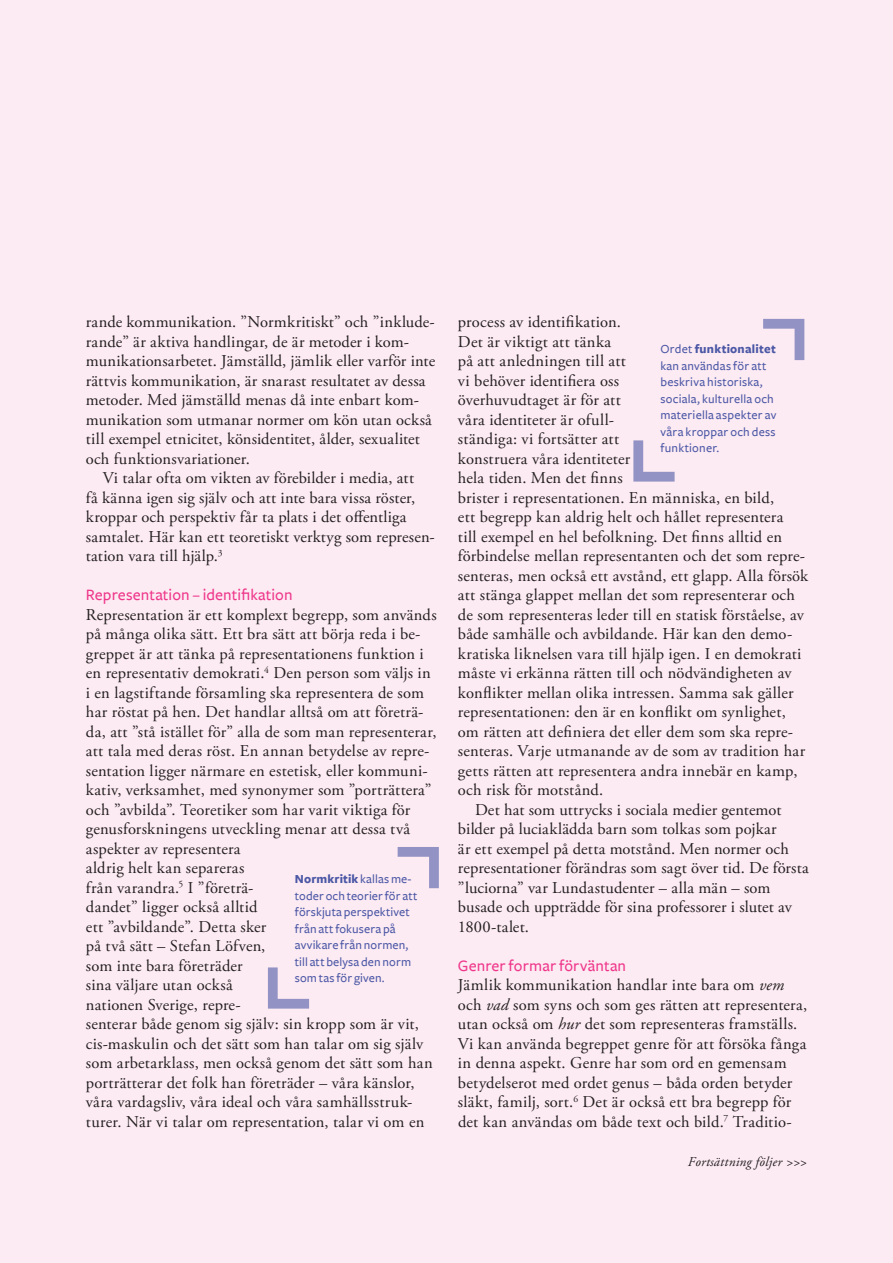
<style>
.page{position:relative;width:893px;height:1263px;background:#fdebf3}
.page>*{position:absolute;margin:0;border:0;box-sizing:border-box;transform-origin:0 0}
.t1{font:16.5px/19.5px "Adobe Garamond Pro";letter-spacing:.01em;color:#231f20}
.t2{font:500 16.5px "Freight Sans";letter-spacing:.005em;color:#ee378b}
.t3{font:italic 13.5px "Adobe Garamond Pro";letter-spacing:.02em;color:#231f20}
.t4{font:500 12.75px/16.5px "Freight Sans";letter-spacing:.015em;color:#4c58a6}
.s1{font-weight:700}
.s2{font-style:italic}
</style>
<div class="page">
<svg style="left:268px;top:967px;width:41px;height:42px;background:#d1c6df"></svg>
<svg style="left:398px;top:847px;width:41px;height:41px;background:#d0c5df"></svg>
<svg style="left:633px;top:440px;width:42px;height:42px;background:#d1c7e0"></svg>
<svg style="left:763px;top:319px;width:41px;height:41px;background:#d1c6df"></svg>
<p class="t1" style="left:86px;top:313px;width:351px">rande kommunikation. ”Normkritiskt” och ”inklude&shy;rande” är aktiva handlingar, de är metoder i kom&shy;munikationsarbetet. Jämställd, jämlik eller varför inte rättvis kommunikation, är snarast resultatet av dessa metoder. Med jämställd menas då inte enbart kom&shy;munikation som utmanar normer om kön utan också till exempel etnicitet, könsidentitet, ålder, sexualitet och funktionsvariationer.</p>
<p class="t1" style="left:86px;top:469px;width:350px;text-indent:17px">Vi talar ofta om vikten av förebilder i media, att<br>få känna igen sig själv och att inte bara vissa röster, kroppar och perspektiv får ta plats i det offentliga samtalet. Här kan ett teoretiskt verktyg som represen&shy;tation vara till hjälp.<sup>3</sup></p>
<p class="t2" style="left:86px;top:586px;width:208px">Representation – identifikation</p>
<p class="t1" style="left:86px;top:605px;width:352px">Representation är ett komplext begrepp, som används på många olika sätt. Ett bra sätt att börja reda i be&shy;greppet är att tänka på representationens funktion i en representativ demokrati.<sup>4</sup> Den person som väljs in i en lagstiftande församling ska representera de som har röstat på hen. Det handlar alltså om att företrä&shy;da, att ”stå istället för” alla de som man representerar, att tala med deras röst. En annan betydelse av repre&shy;sentation ligger närmare en estetisk, eller kommuni&shy;kativ, verksamhet, med synonymer som ”porträttera” och ”avbilda”. Teoretiker som har varit viktiga för genusforskningens utveckling menar att dessa två aspekter av representera<br>aldrig helt kan separeras<br>från varandra.<sup>5</sup> I ”företrä-<br>dandet” ligger också alltid<br>ett ”avbildande”. Detta sker<br>på två sätt – Stefan Löfven,<br>som inte bara företräder<br>sina väljare utan också<br>nationen Sverige, repre-<br>senterar både genom sig själv: sin kropp som är vit, cis-maskulin och det sätt som han talar om sig själv som arbetarklass, men också genom det sätt som han porträtterar det folk han företräder – våra känslor, våra vardagsliv, våra ideal och våra samhällsstruk&shy;turer. När vi talar om representation, talar vi om en</p>
<p class="t4" style="left:295px;top:871px;width:124px"><span class="s1">Normkritik</span> kallas me&shy;toder och teorier för att förskjuta perspektivet från att fokusera på avvikare från normen, till att belysa den norm som tas för given.</p>
<p class="t1" style="left:458px;top:313px;width:164px">process av identifikation.</p>
<p class="t1" style="left:458px;top:332px;width:155px">Det är viktigt att tänka</p>
<p class="t1" style="left:458px;top:352px;width:169px">på att anledningen till att</p>
<p class="t1" style="left:458px;top:371px;width:163px">vi behöver identifiera oss</p>
<p class="t1" style="left:458px;top:391px;width:164px">överhuvudtaget är för att</p>
<p class="t1" style="left:458px;top:410px;width:158px">våra identiteter är ofull-</p>
<p class="t1" style="left:458px;top:430px;width:163px">ständiga: vi fortsätter att</p>
<p class="t1" style="left:458px;top:449px;width:174px">konstruera våra identiteter</p>
<p class="t1" style="left:458px;top:469px;width:166px">hela tiden. Men det finns</p>
<p class="t1" style="left:458px;top:488px;width:318px">brister i representationen. En människa, en bild,</p>
<p class="t1" style="left:458px;top:508px;width:327px">ett begrepp kan aldrig helt och hållet representera</p>
<p class="t1" style="left:458px;top:527px;width:326px">till exempel en hel befolkning. Det finns alltid en</p>
<p class="t1" style="left:458px;top:547px;width:349px">förbindelse mellan representanten och det som repre-</p>
<p class="t1" style="left:458px;top:566px;width:352px">senteras, men också ett avstånd, ett glapp. Alla försök</p>
<p class="t1" style="left:458px;top:586px;width:339px">att stänga glappet mellan det som representerar och</p>
<p class="t1" style="left:458px;top:605px;width:348px">de som representeras leder till en statisk förståelse, av</p>
<p class="t1" style="left:458px;top:625px;width:336px">både samhälle och avbildande. Här kan den demo-</p>
<p class="t1" style="left:458px;top:644px;width:345px">kratiska liknelsen vara till hjälp igen. I en demokrati</p>
<p class="t1" style="left:458px;top:664px;width:335px">måste vi erkänna rätten till och nödvändigheten av</p>
<p class="t1" style="left:458px;top:683px;width:337px">konflikter mellan olika intressen. Samma sak gäller</p>
<p class="t1" style="left:458px;top:703px;width:329px">representationen: den är en konflikt om synlighet,</p>
<p class="t1" style="left:458px;top:722px;width:337px">om rätten att definiera det eller dem som ska repre-</p>
<p class="t1" style="left:458px;top:742px;width:349px">senteras. Varje utmanande av de som av tradition har</p>
<p class="t1" style="left:458px;top:761px;width:341px">getts rätten att representera andra innebär en kamp,</p>
<p class="t1" style="left:458px;top:781px;width:147px">och risk för motstånd.</p>
<p class="t1" style="left:475px;top:800px;width:308px">Det hat som uttrycks i sociala medier gentemot</p>
<p class="t1" style="left:458px;top:820px;width:320px">bilder på luciaklädda barn som tolkas som pojkar</p>
<p class="t1" style="left:458px;top:839px;width:332px">är ett exempel på detta motstånd. Men normer och</p>
<p class="t1" style="left:458px;top:859px;width:352px">representationer förändras som sagt över tid. De första</p>
<p class="t1" style="left:458px;top:878px;width:314px">”luciorna” var Lundastudenter – alla män – som</p>
<p class="t1" style="left:458px;top:898px;width:336px">busade och uppträdde för sina professorer i slutet av</p>
<p class="t1" style="left:458px;top:917px;width:73px">1800-talet.</p>
<p class="t2" style="left:458px;top:956px;width:170px">Genrer formar förväntan</p>
<p class="t1" style="left:458px;top:976px;width:351px">Jämlik kommunikation handlar inte bara om <span class="s2">vem </span>och <span class="s2">vad</span> som syns och som ges rätten att representera, utan också om <span class="s2">hur</span> det som representeras framställs.<br>Vi kan använda begreppet genre för att försöka fånga in denna aspekt. Genre har som ord en gemensam betydelserot med ordet genus – båda orden betyder släkt, familj, sort.<sup>6</sup> Det är också ett bra begrepp för det kan användas om både text och bild.<sup>7</sup> Traditio-</p>
<p class="t3" style="left:688px;top:1153px;width:121px">Fortsättning följer &gt;&gt;&gt;</p>
<p class="t4" style="left:660px;top:341px;width:117px">Ordet <span class="s1">funktionalitet </span>kan användas för att beskriva historiska, sociala, kulturella och materiella aspekter av våra kroppar och dess funktioner.</p>
</div>
